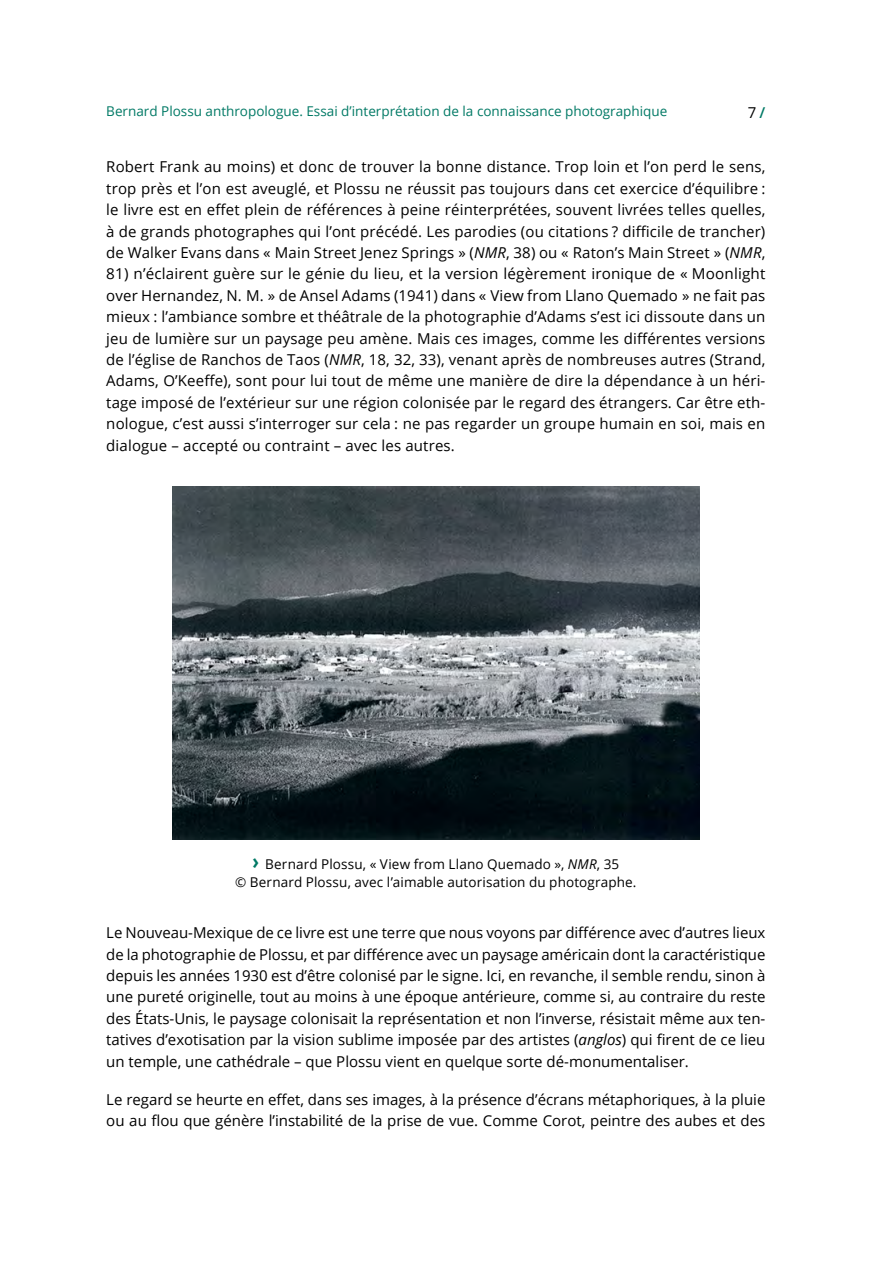
<style>
.page{position:relative;width:893px;height:1263px;background:#fff}
.page>*{position:absolute;margin:0;border:0;box-sizing:border-box;transform-origin:0 0}
.t1{font:15px/21.5px "Open Sans";color:#000;text-align:justify}
.t2{font:13.5px/18.5px "Open Sans";letter-spacing:.01em;color:#000;text-align:center}
.t3{font:13.5px "Open Sans";color:#007965}
.s1{font-weight:600;color:#007965}
.s2{font-style:italic}
.s3{font-weight:700;font-size:21.6px;color:#007965}
</style>
<div class="page">
<img style="left:172px;top:487px;width:527px;height:353px">
<p class="t3" style="left:106px;top:102px;width:563px">Bernard Plossu anthropologue. Essai d’interprétation de la connaissance photographique</p>
<p class="t1" style="left:748px;top:101px;width:19px">7 <span class="s1">/</span></p>
<p class="t1" style="left:106px;top:156px;width:661px">Robert Frank au moins) et donc de trouver la bonne distance. Trop loin et l’on perd le sens, trop près et l’on est aveuglé, et Plossu ne réussit pas toujours dans cet exercice d’équilibre : le livre est en effet plein de références à peine réinterprétées, souvent livrées telles quelles, à de grands photographes qui l’ont précédé. Les parodies (ou citations ? difficile de trancher) de Walker Evans dans « Main Street Jenez Springs » (<span class="s2">NMR</span>, 38) ou « Raton’s Main Street » (<span class="s2">NMR</span>,</p>
<p class="t1" style="left:106px;top:263px;width:661px">81) n’éclairent guère sur le génie du lieu, et la version légèrement ironique de « Moonlight over Hernandez, N. M. » de Ansel Adams (1941) dans « View from Llano Quemado » ne fait pas mieux : l’ambiance sombre et théâtrale de la photographie d’Adams s’est ici dissoute dans un jeu de lumière sur un paysage peu amène. Mais ces images, comme les différentes versions de l’église de Ranchos de Taos (<span class="s2">NMR</span>, 18, 32, 33), venant après de nombreuses autres (Strand, Adams, O’Keeffe), sont pour lui tout de même une manière de dire la dépendance à un héri&shy;tage imposé de l’extérieur sur une région colonisée par le regard des étrangers. Car être eth&shy;nologue, c’est aussi s’interroger sur cela : ne pas regarder un groupe humain en soi, mais en dialogue – accepté ou contraint – avec les autres.</p>
<p class="t2" style="left:235px;top:854px;width:403px"><span class="s3">›</span> Bernard Plossu, « View from Llano Quemado », <span class="s2">NMR</span>, 35<br>© Bernard Plossu, avec l’aimable autorisation du photographe.</p>
<p class="t1" style="left:106px;top:921px;width:661px">Le Nouveau-Mexique de ce livre est une terre que nous voyons par différence avec d’autres lieux de la photographie de Plossu, et par différence avec un paysage américain dont la caractéristique depuis les années 1930 est d’être colonisé par le signe. Ici, en revanche, il semble rendu, sinon à une pureté originelle, tout au moins à une époque antérieure, comme si, au contraire du reste des États-Unis, le paysage colonisait la représentation et non l’inverse, résistait même aux ten&shy;tatives d’exotisation par la vision sublime imposée par des artistes (<span class="s2">anglos</span>) qui firent de ce lieu un temple, une cathédrale – que Plossu vient en quelque sorte dé-monumentaliser.</p>
<p class="t1" style="left:106px;top:1088px;width:661px">Le regard se heurte en effet, dans ses images, à la présence d’écrans métaphoriques, à la pluie ou au flou que génère l’instabilité de la prise de vue. Comme Corot, peintre des aubes et des</p>
</div>
